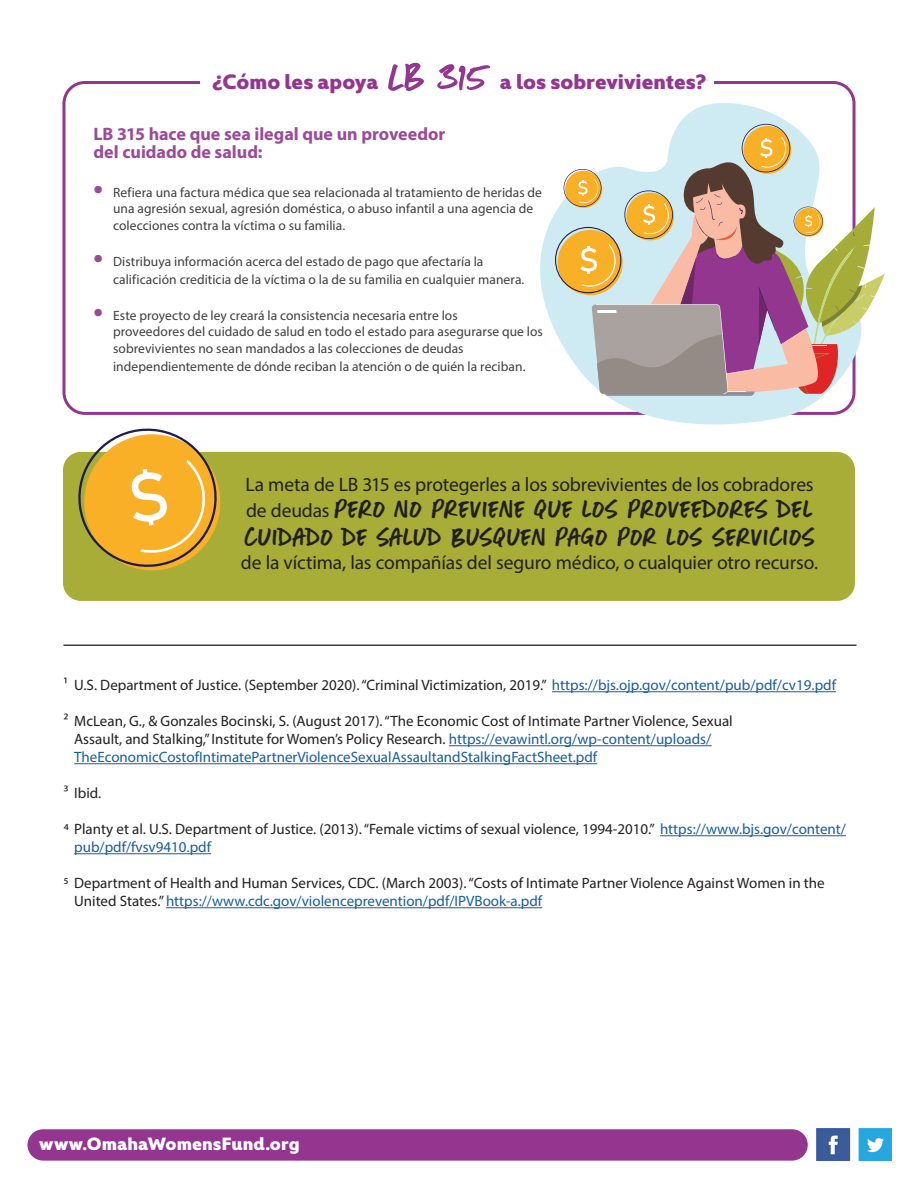
<style>
.page{position:relative;width:918px;height:1188px;background:#fff}
.page>*{position:absolute;margin:0;border:0;box-sizing:border-box;transform-origin:0 0}
.t1{font:52.5px "Backlash Small Caps";color:#94358f}
.t2{font:36px/28.5px "Backlash Small Caps";letter-spacing:.01em;color:#231f20}
.t3{font:900 21px "Kyrial Display Pro";color:#94358f}
.t4{font:19.5px "Myriad Pro";letter-spacing:-.01em;color:#231f20}
.t5{font:700 18px/18px "Myriad Pro";color:#9b4a97}
.t6{font:900 18px "Kyrial Display Pro";color:#fff}
.t7{font:15px/18px "Myriad Pro";color:#231f20}
.t8{font:13.5px/16.5px "Myriad Pro";letter-spacing:.005em;color:#3e3e3f}
.s1{font-weight:700;font-size:28.5px;color:#9b4a97}
.s2{font-family:"Myriad Pro";font-size:19.5px}
.s3{color:#175d9e}
</style>
<div class="page">
<hr style="left:552px;top:691px;width:284px;height:1px;background:#175d9e">
<hr style="left:449px;top:745px;width:263px;height:1px;background:#175d9e">
<hr style="left:74px;top:763px;width:523px;height:1px;background:#175d9e">
<hr style="left:660px;top:835px;width:186px;height:1px;background:#175d9e">
<hr style="left:74px;top:853px;width:137px;height:1px;background:#175d9e">
<hr style="left:166px;top:907px;width:376px;height:1px;background:#175d9e">
<div style="left:27px;top:1129px;width:781px;height:32px;background:#94358f;border-radius:16px"></div>
<img style="left:817px;top:1129px;width:74px;height:32px">
<hr style="left:63px;top:644px;width:793px;height:2px;background:#3e3e3f">
<div style="left:63px;top:452px;width:792px;height:149px;background:#a7ad37;border-radius:18px"></div>
<svg style="left:532px;top:99px;width:324px;height:326px"></svg>
<svg style="left:555px;top:124px;width:330px;height:272px"></svg>
<svg style="left:74px;top:428px;width:150px;height:143px"></svg>
<h3 class="t3" style="left:212px;top:65px;width:168px">¿Cómo les apoya</h3>
<h1 class="t1" style="left:387px;top:53px;width:101px">LB 315</h1>
<h3 class="t3" style="left:500px;top:65px;width:208px">a los sobrevivientes?</h3>
<p class="t5" style="left:94px;top:124px;width:353px">LB 315 hace que sea ilegal que un proveedor del cuidado de salud:</p>
<p class="t8" style="left:113px;top:184px;width:430px;text-indent:-20px"><span class="s1">•</span> Refiera una factura médica que sea relacionada al tratamiento de heridas de una agresión sexual, agresión doméstica, o abuso infantil a una agencia de colecciones contra la víctima o su familia.</p>
<p class="t8" style="left:113px;top:252px;width:413px;line-height:18px;text-indent:-20px"><span class="s1">•</span> Distribuya información acerca del estado de pago que afectaría la calificación crediticia de la víctima o la de su familia en cualquier manera.</p>
<p class="t8" style="left:113px;top:307px;width:431px;text-indent:-20px"><span class="s1">•</span> Este proyecto de ley creará la consistencia necesaria entre los<br>proveedores del cuidado de salud en todo el estado para asegurarse que los sobrevivientes no sean mandados a las colecciones de deudas</p>
<p class="t8" style="left:113px;top:358px;width:414px">independientemente de dónde reciban la atención o de quién la reciban.</p>
<h3 class="t4" style="left:245px;top:473px;width:570px">La meta de LB 315 es protegerles a los sobrevivientes de los cobradores</h3>
<h2 class="t2" style="left:244px;top:495px;width:572px"><span class="s2">de deudas</span> pero no previene que los proveedores del cuidado de salud busquen pago por los servicios</h2>
<h3 class="t4" style="left:241px;top:551px;width:579px">de la víctima, las compañías del seguro médico, o cualquier otro recurso.</h3>
<p class="t7" style="left:64px;top:676px;width:774px">1 U.S. Department of Justice. (September 2020). “Criminal Victimization, 2019.” <span class="s3">https://bjs.ojp.gov/content/pub/pdf/cv19.pdf</span></p>
<p class="t7" style="left:74px;top:712px;width:660px;text-indent:-10px">2 McLean, G., &amp; Gonzales Bocinski, S. (August 2017). “The Economic Cost of Intimate Partner Violence, Sexual<br>Assault, and Stalking,” Institute for Women’s Policy Research. <span class="s3">https://evawintl.org/wp-content/uploads/<br>TheEconomicCostofIntimatePartnerViolenceSexualAssaultandStalkingFactSheet.pdf</span></p>
<p class="t7" style="left:64px;top:784px;width:39px">3 Ibid.</p>
<p class="t7" style="left:74px;top:820px;width:773px;text-indent:-10px">4 Planty et al. U.S. Department of Justice. (2013). “Female victims of sexual violence, 1994‐2010.” <span class="s3">https://www.bjs.gov/content/ pub/pdf/fvsv9410.pdf</span></p>
<p class="t7" style="left:74px;top:874px;width:752px;text-indent:-10px">5 Department of Health and Human Services, CDC. (March 2003). “Costs of Intimate Partner Violence Against Women in the<br>United States.” <span class="s3">https://www.cdc.gov/violenceprevention/pdf/IPVBook-a.pdf</span></p>
<p class="t6" style="left:39px;top:1130px;width:262px">www.OmahaWomensFund.org</p>
</div>
